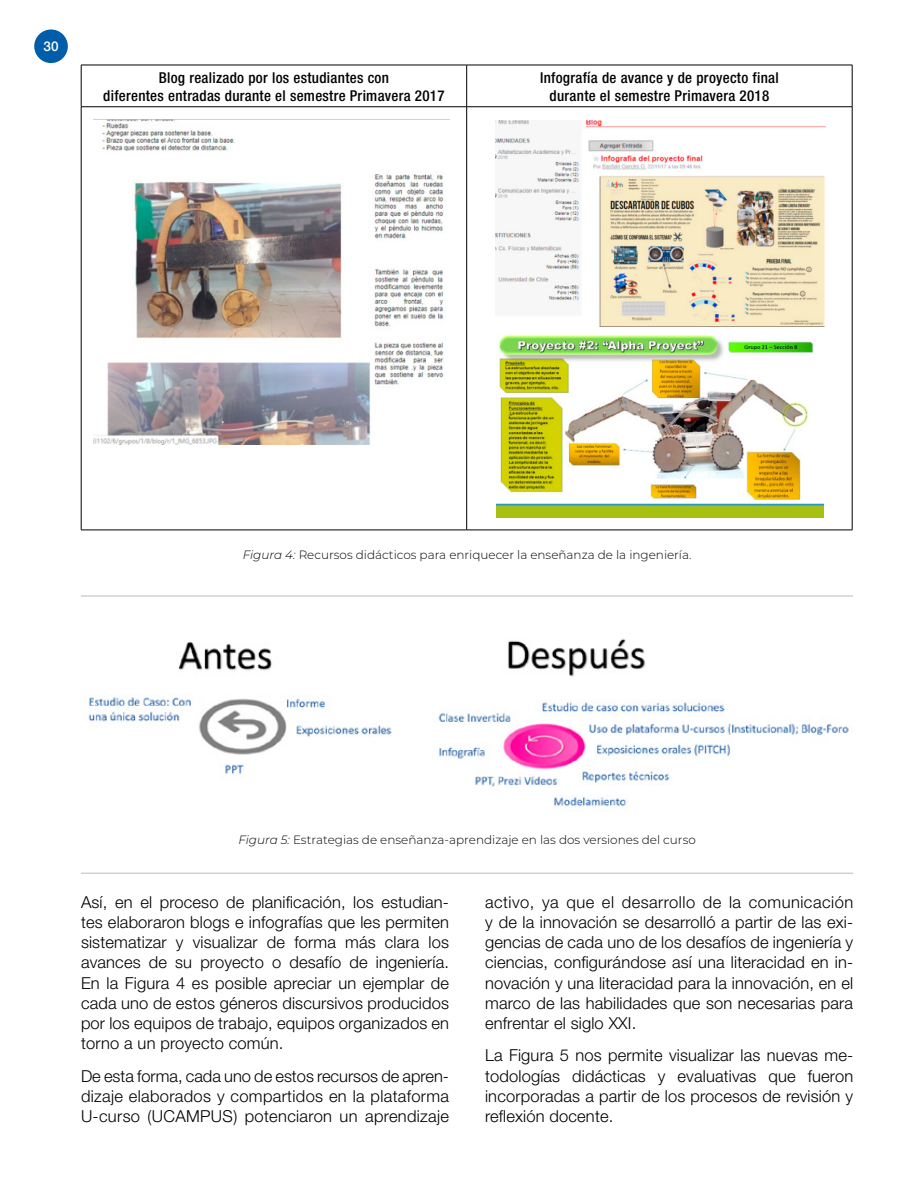
<style>
.page{position:relative;width:918px;height:1188px;background:#fff}
.page>*{position:absolute;margin:0;border:0;box-sizing:border-box;transform-origin:0 0}
.t1{font:300 16.5px/20.2px "Helvetica Neue";letter-spacing:.01em;color:#000;text-align:justify}
.t2{font:500 condensed 15px/18px "Helvetica Neue";letter-spacing:.02em;color:#000;text-align:center}
.t3{font:500 13.5px "Helvetica Neue";color:#fff}
.t4{font:300 12px "Montserrat";color:#000}
.s1{font-style:italic}
</style>
<div class="page">
<div style="left:34px;top:29px;width:34px;height:34px;background:#005daa;border-radius:50%"></div>
<hr style="left:81px;top:596px;width:772px;height:1px;background:#bbb">
<hr style="left:81px;top:873px;width:772px;height:1px;background:#bbb">
<hr style="left:81px;top:65px;width:386px;height:1px;background:#000">
<hr style="left:81px;top:65px;width:1px;height:42px;background:#000">
<hr style="left:467px;top:65px;width:385px;height:1px;background:#000">
<hr style="left:466px;top:65px;width:1px;height:42px;background:#000">
<hr style="left:852px;top:65px;width:1px;height:42px;background:#000">
<hr style="left:81px;top:106px;width:386px;height:1px;background:#000">
<hr style="left:81px;top:107px;width:1px;height:423px;background:#000">
<hr style="left:467px;top:106px;width:385px;height:1px;background:#000">
<hr style="left:466px;top:107px;width:1px;height:423px;background:#000">
<hr style="left:852px;top:107px;width:1px;height:423px;background:#000">
<hr style="left:81px;top:530px;width:386px;height:1px;background:#000">
<hr style="left:467px;top:530px;width:385px;height:1px;background:#000">
<img style="left:94px;top:119px;width:355px;height:325px">
<img style="left:495px;top:120px;width:331px;height:206px">
<img style="left:497px;top:333px;width:327px;height:184px">
<img style="left:88px;top:642px;width:304px;height:133px">
<img style="left:438px;top:639px;width:411px;height:171px">
<p class="t3" style="left:44px;top:39px;width:17px">30</p>
<p class="t2" style="left:103px;top:68px;width:343px">Blog realizado por los estudiantes con<br>diferentes entradas durante el semestre Primavera 2017</p>
<p class="t2" style="left:540px;top:68px;width:240px">Infografía de avance y de proyecto final durante el semestre Primavera 2018</p>
<p class="t4" style="left:243px;top:546px;width:450px"><span class="s1">Figura 4:</span> Recursos didácticos para enriquecer la enseñanza de la ingeniería.</p>
<p class="t4" style="left:238px;top:832px;width:459px"><span class="s1">Figura 5:</span> Estrategias de enseñanza-aprendizaje en las dos versiones del curso</p>
<p class="t1" style="left:81px;top:891px;width:370px">Así, en el proceso de planificación, los estudian&shy;tes elaboraron blogs e infografías que les permiten sistematizar y visualizar de forma más clara los avances de su proyecto o desafío de ingeniería.<br>En la Figura 4 es posible apreciar un ejemplar de cada uno de estos géneros discursivos producidos por los equipos de trabajo, equipos organizados en torno a un proyecto común.</p>
<p class="t1" style="left:81px;top:1065px;width:370px">De esta forma, cada uno de estos recursos de apren&shy;dizaje elaborados y compartidos en la plataforma U-curso (UCAMPUS) potenciaron un aprendizaje</p>
<p class="t1" style="left:485px;top:891px;width:370px">activo, ya que el desarrollo de la comunicación y de la innovación se desarrolló a partir de las exi&shy;gencias de cada uno de los desafíos de ingeniería y ciencias, configurándose así una literacidad en in&shy;novación y una literacidad para la innovación, en el marco de las habilidades que son necesarias para enfrentar el siglo XXI.</p>
<p class="t1" style="left:485px;top:1045px;width:370px">La Figura 5 nos permite visualizar las nuevas me&shy;todologías didácticas y evaluativas que fueron incorporadas a partir de los procesos de revisión y reflexión docente.</p>
</div>
